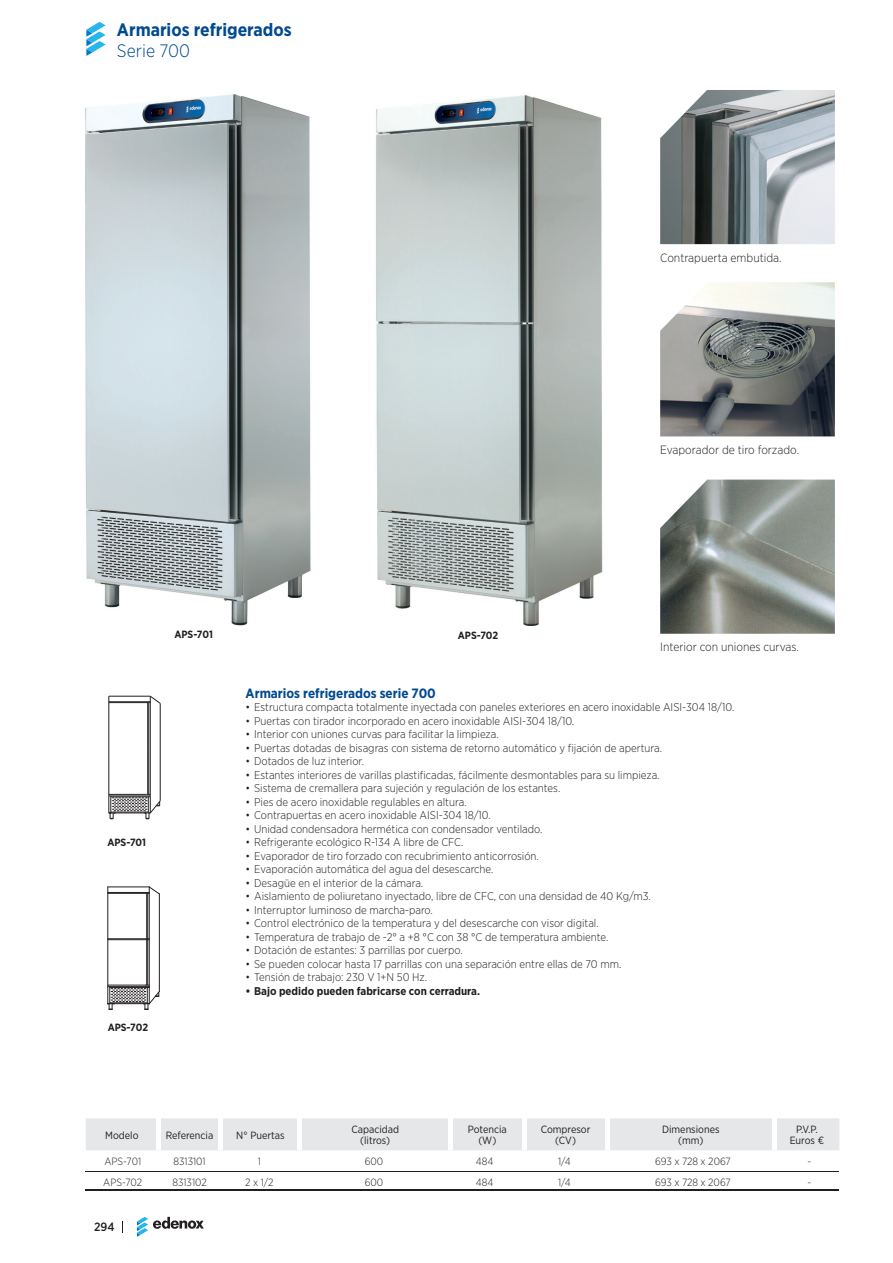
<style>
.page{position:relative;width:893px;height:1263px;background:#fff}
.page>*{position:absolute;margin:0;border:0;box-sizing:border-box;transform-origin:0 0}
.t1{font:700 18px "Gotham Narrow";color:#014990}
.t2{font:300 18px "Gotham Narrow";color:#014990}
.t3{font:700 13.5px "Gotham Narrow";color:#014990}
.t4{font:300 12px "Gotham Narrow";color:#231f20}
.t5{font:500 12px "Gotham Narrow";color:#231f20}
.t6{font:300 11.25px "Gotham Narrow";color:#231f20}
.t7{font:700 11.25px "Gotham Narrow";color:#231f20}
.t8{font:10.5px/10.5px "Gotham Narrow";color:#231f20;text-align:center}
.t9{font:300 10.5px "Gotham Narrow";color:#231f20}
.t10{font:700 10.5px "Gotham Narrow";letter-spacing:-.005em;color:#231f20}
</style>
<div class="page">
<svg style="left:137px;top:1217px;width:67px;height:20px"></svg>
<svg style="left:86px;top:22px;width:20px;height:34px"></svg>
<img style="left:85px;top:94px;width:226px;height:532px">
<img style="left:660px;top:480px;width:175px;height:154px">
<img style="left:660px;top:90px;width:175px;height:154px">
<img style="left:660px;top:282px;width:175px;height:154px">
<img style="left:376px;top:95px;width:227px;height:531px">
<hr style="left:108px;top:696px;width:1px;height:117px;background:#231f20">
<hr style="left:150px;top:696px;width:1px;height:100px;background:#231f20">
<hr style="left:148px;top:749px;width:1px;height:45px;background:#231f20">
<hr style="left:147px;top:749px;width:1px;height:45px;background:#231f20">
<hr style="left:109px;top:701px;width:41px;height:1px;background:#231f20">
<hr style="left:109px;top:702px;width:41px;height:1px;background:#231f20">
<hr style="left:148px;top:703px;width:1px;height:46px;background:#231f20">
<hr style="left:147px;top:703px;width:1px;height:46px;background:#231f20">
<hr style="left:109px;top:696px;width:41px;height:1px;background:#231f20">
<hr style="left:160px;top:703px;width:1px;height:98px;background:#231f20">
<svg style="left:149px;top:695px;width:12px;height:9px"></svg>
<svg style="left:108px;top:794px;width:53px;height:25px"></svg>
<hr style="left:108px;top:886px;width:41px;height:1px;background:#231f20">
<hr style="left:149px;top:887px;width:1px;height:99px;background:#231f20">
<hr style="left:107px;top:887px;width:1px;height:117px;background:#231f20">
<hr style="left:108px;top:893px;width:41px;height:1px;background:#231f20">
<hr style="left:108px;top:892px;width:41px;height:1px;background:#231f20">
<hr style="left:108px;top:939px;width:41px;height:1px;background:#231f20">
<hr style="left:108px;top:938px;width:41px;height:1px;background:#231f20">
<hr style="left:146px;top:940px;width:1px;height:45px;background:#231f20">
<hr style="left:147px;top:940px;width:1px;height:45px;background:#231f20">
<hr style="left:146px;top:893px;width:1px;height:46px;background:#231f20">
<hr style="left:147px;top:893px;width:1px;height:46px;background:#231f20">
<hr style="left:159px;top:894px;width:1px;height:97px;background:#231f20">
<svg style="left:148px;top:886px;width:12px;height:9px"></svg>
<svg style="left:107px;top:985px;width:53px;height:25px"></svg>
<hr style="left:86px;top:1171px;width:74px;height:1px;background:#231f20">
<hr style="left:160px;top:1171px;width:59px;height:1px;background:#231f20">
<hr style="left:219px;top:1171px;width:80px;height:1px;background:#231f20">
<hr style="left:299px;top:1171px;width:150px;height:1px;background:#231f20">
<hr style="left:449px;top:1171px;width:71px;height:1px;background:#231f20">
<hr style="left:520px;top:1171px;width:88px;height:1px;background:#231f20">
<hr style="left:608px;top:1171px;width:73px;height:1px;background:#231f20">
<hr style="left:681px;top:1171px;width:96px;height:1px;background:#231f20">
<hr style="left:777px;top:1171px;width:62px;height:1px;background:#231f20">
<hr style="left:86px;top:1190px;width:753px;height:1px;background:#231f20">
<div style="left:86px;top:1118px;width:753px;height:32px;background:#e6e7e9"></div>
<hr style="left:156px;top:1118px;width:4px;height:32px;background:#fff">
<hr style="left:219px;top:1118px;width:4px;height:32px;background:#fff">
<hr style="left:298px;top:1118px;width:4px;height:32px;background:#fff">
<div style="left:448px;top:1118px;width:5px;height:32px;background:#fff"></div>
<hr style="left:522px;top:1118px;width:4px;height:32px;background:#fff">
<hr style="left:605px;top:1118px;width:4px;height:32px;background:#fff">
<div style="left:772px;top:1118px;width:5px;height:32px;background:#fff"></div>
<h1 class="t1" style="left:117px;top:18px;width:176px">Armarios refrigerados</h1>
<h1 class="t2" style="left:117px;top:39px;width:74px">Serie 700</h1>
<p class="t10" style="left:174px;top:628px;width:40px">APS-701</p>
<p class="t10" style="left:458px;top:629px;width:42px">APS-702</p>
<p class="t4" style="left:660px;top:250px;width:123px">Contrapuerta embutida.</p>
<p class="t4" style="left:660px;top:442px;width:140px">Evaporador de tiro forzado.</p>
<p class="t4" style="left:660px;top:639px;width:140px">Interior con uniones curvas.</p>
<p class="t10" style="left:107px;top:835px;width:40px">APS-701</p>
<p class="t10" style="left:108px;top:1020px;width:42px">APS-702</p>
<p class="t3" style="left:246px;top:684px;width:192px">Armarios refrigerados serie 700</p>
<p class="t6" style="left:246px;top:700px;width:490px">• Estructura compacta totalmente inyectada con paneles exteriores en acero inoxidable AISI-304 18/10.</p>
<p class="t6" style="left:246px;top:714px;width:330px">• Puertas con tirador incorporado en acero inoxidable AISI-304 18/10.</p>
<p class="t6" style="left:246px;top:727px;width:255px">• Interior con uniones curvas para facilitar la limpieza.</p>
<p class="t6" style="left:246px;top:741px;width:418px">• Puertas dotadas de bisagras con sistema de retorno automático y fijación de apertura.</p>
<p class="t6" style="left:246px;top:754px;width:120px">• Dotados de luz interior.</p>
<p class="t6" style="left:246px;top:768px;width:415px">• Estantes interiores de varillas plastificadas, fácilmente desmontables para su limpieza.</p>
<p class="t6" style="left:246px;top:781px;width:316px">• Sistema de cremallera para sujeción y regulación de los estantes.</p>
<p class="t6" style="left:246px;top:795px;width:223px">• Pies de acero inoxidable regulables en altura.</p>
<p class="t6" style="left:246px;top:808px;width:247px">• Contrapuertas en acero inoxidable AISI-304 18/10.</p>
<p class="t6" style="left:246px;top:822px;width:298px">• Unidad condensadora hermética con condensador ventilado.</p>
<p class="t6" style="left:246px;top:835px;width:219px">• Refrigerante ecológico R-134 A libre de CFC.</p>
<p class="t6" style="left:246px;top:849px;width:295px">• Evaporador de tiro forzado con recubrimiento anticorrosión.</p>
<p class="t6" style="left:246px;top:862px;width:249px">• Evaporación automática del agua del desescarche.</p>
<p class="t6" style="left:246px;top:876px;width:179px">• Desagüe en el interior de la cámara.</p>
<p class="t6" style="left:246px;top:889px;width:407px">• Aislamiento de poliuretano inyectado, libre de CFC, con una densidad de 40 Kg/m3.</p>
<p class="t6" style="left:246px;top:903px;width:189px">• Interruptor luminoso de marcha-paro.</p>
<p class="t6" style="left:246px;top:916px;width:355px">• Control electrónico de la temperatura y del desescarche con visor digital.</p>
<p class="t6" style="left:246px;top:930px;width:364px">• Temperatura de trabajo de -2° a +8 °C con 38 °C de temperatura ambiente.</p>
<p class="t6" style="left:246px;top:943px;width:219px">• Dotación de estantes: 3 parrillas por cuerpo.</p>
<p class="t6" style="left:246px;top:957px;width:377px">• Se pueden colocar hasta 17 parrillas con una separación entre ellas de 70 mm.</p>
<p class="t6" style="left:246px;top:970px;width:183px">• Tensión de trabajo: 230 V 1+N 50 Hz.</p>
<p class="t7" style="left:246px;top:983px;width:236px">• Bajo pedido pueden fabricarse con cerradura.</p>
<p class="t8" style="left:105px;top:1129px;width:35px">Modelo</p>
<p class="t8" style="left:166px;top:1129px;width:49px">Referencia</p>
<p class="t8" style="left:236px;top:1129px;width:50px">N° Puertas</p>
<p class="t8" style="left:351px;top:1124px;width:49px">Capacidad (litros)</p>
<p class="t8" style="left:468px;top:1124px;width:41px">Potencia (W)</p>
<p class="t8" style="left:541px;top:1124px;width:51px">Compresor (CV)</p>
<p class="t8" style="left:662px;top:1124px;width:59px">Dimensiones (mm)</p>
<p class="t8" style="left:790px;top:1124px;width:36px">P.V.P.<br>Euros €</p>
<p class="t9" style="left:104px;top:1155px;width:38px">APS-701</p>
<p class="t9" style="left:173px;top:1155px;width:34px">8313101</p>
<p class="t9" style="left:258px;top:1155px;width:5px">1</p>
<p class="t9" style="left:365px;top:1155px;width:20px">600</p>
<p class="t9" style="left:476px;top:1155px;width:19px">484</p>
<p class="t9" style="left:558px;top:1155px;width:14px">1/4</p>
<p class="t9" style="left:655px;top:1155px;width:77px">693 x 728 x 2067</p>
<p class="t9" style="left:807px;top:1155px;width:5px">-</p>
<p class="t9" style="left:103px;top:1175px;width:40px">APS-702</p>
<p class="t9" style="left:172px;top:1175px;width:36px">8313102</p>
<p class="t9" style="left:245px;top:1175px;width:30px">2 x 1/2</p>
<p class="t9" style="left:365px;top:1175px;width:20px">600</p>
<p class="t9" style="left:476px;top:1175px;width:19px">484</p>
<p class="t9" style="left:558px;top:1175px;width:14px">1/4</p>
<p class="t9" style="left:655px;top:1175px;width:77px">693 x 728 x 2067</p>
<p class="t9" style="left:807px;top:1175px;width:5px">-</p>
<p class="t5" style="left:94px;top:1219px;width:22px">294</p>
</div>
